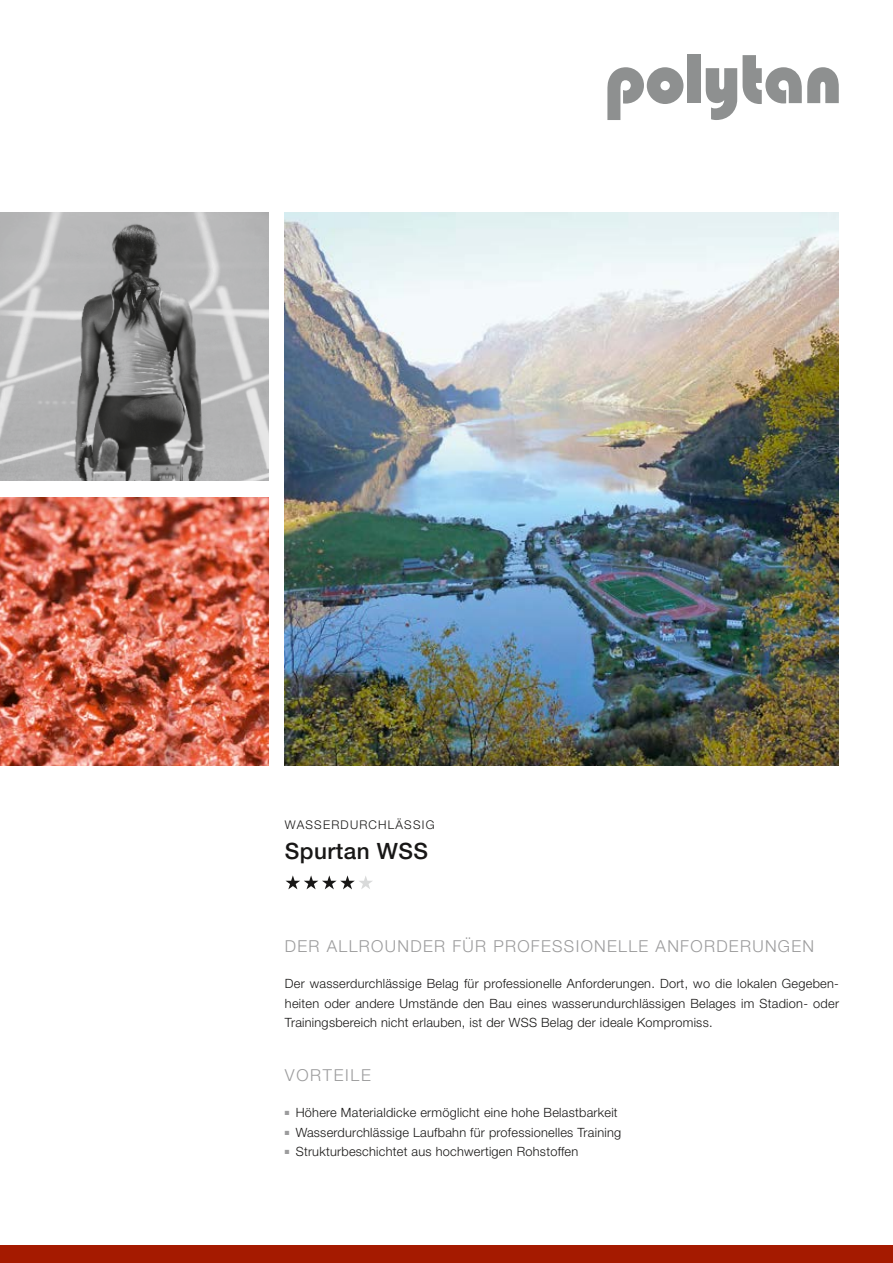
<style>
.page{position:relative;width:893px;height:1263px;background:#fff}
.page>*{position:absolute;margin:0;border:0;box-sizing:border-box;transform-origin:0 0}
.t1{font:500 22.5px "Helvetica Neue LT Std";letter-spacing:.02em;color:#181716}
.t2{font:300 16.5px "Helvetica Neue LT Std";letter-spacing:.08em;color:#9c9c9d}
.t3{font:300 16.5px "Helvetica Neue LT Std";letter-spacing:.1em;color:#9c9c9d}
.t4{font:300 12.75px/19.5px "Helvetica Neue LT Std";letter-spacing:.02em;color:#181716;text-align:justify}
.t5{font:300 12px "Helvetica Neue LT Std";letter-spacing:.1em;color:#181716}
</style>
<div class="page">
<div style="left:0;top:1246px;width:893px;height:17px;background:#a51a00"></div>
<img style="left:0;top:213px;width:268px;height:267px">
<img style="left:0;top:497px;width:268px;height:268px">
<img style="left:285px;top:213px;width:554px;height:552px">
<div style="left:687px;top:54px;width:13px;height:49px;background:#8e9090"></div>
<svg style="left:706px;top:68px;width:31px;height:52px"></svg>
<svg style="left:743px;top:55px;width:96px;height:49px"></svg>
<svg style="left:607px;top:67px;width:76px;height:53px"></svg>
<svg style="left:286px;top:875px;width:86px;height:14px"></svg>
<p class="t5" style="left:285px;top:818px;width:151px">WASSERDURCHLÄSSIG</p>
<h1 class="t1" style="left:285px;top:838px;width:145px">Spurtan WSS</h1>
<p class="t2" style="left:285px;top:936px;width:531px">DER ALLROUNDER FÜR PROFESSIONELLE ANFORDERUNGEN</p>
<p class="t4" style="left:285px;top:973px;width:556px">Der wasserdurchlässige Belag für professionelle Anforderungen. Dort, wo die lokalen Gegeben&shy;heiten oder andere Umstände den Bau eines wasserundurchlässigen Belages im Stadion- oder Trainingsbereich nicht erlauben, ist der WSS Belag der ideale Kompromiss.</p>
<p class="t3" style="left:285px;top:1065px;width:87px">VORTEILE</p>
<p class="t4" style="left:285px;top:1102px;width:334px"><sup>■</sup> Höhere Materialdicke ermöglicht eine hohe Belastbarkeit</p>
<p class="t4" style="left:285px;top:1122px;width:338px"><sup>■</sup> Wasserdurchlässige Laufbahn für professionelles Training</p>
<p class="t4" style="left:285px;top:1141px;width:295px"><sup>■</sup> Strukturbeschichtet aus hochwertigen Rohstoffen</p>
</div>
